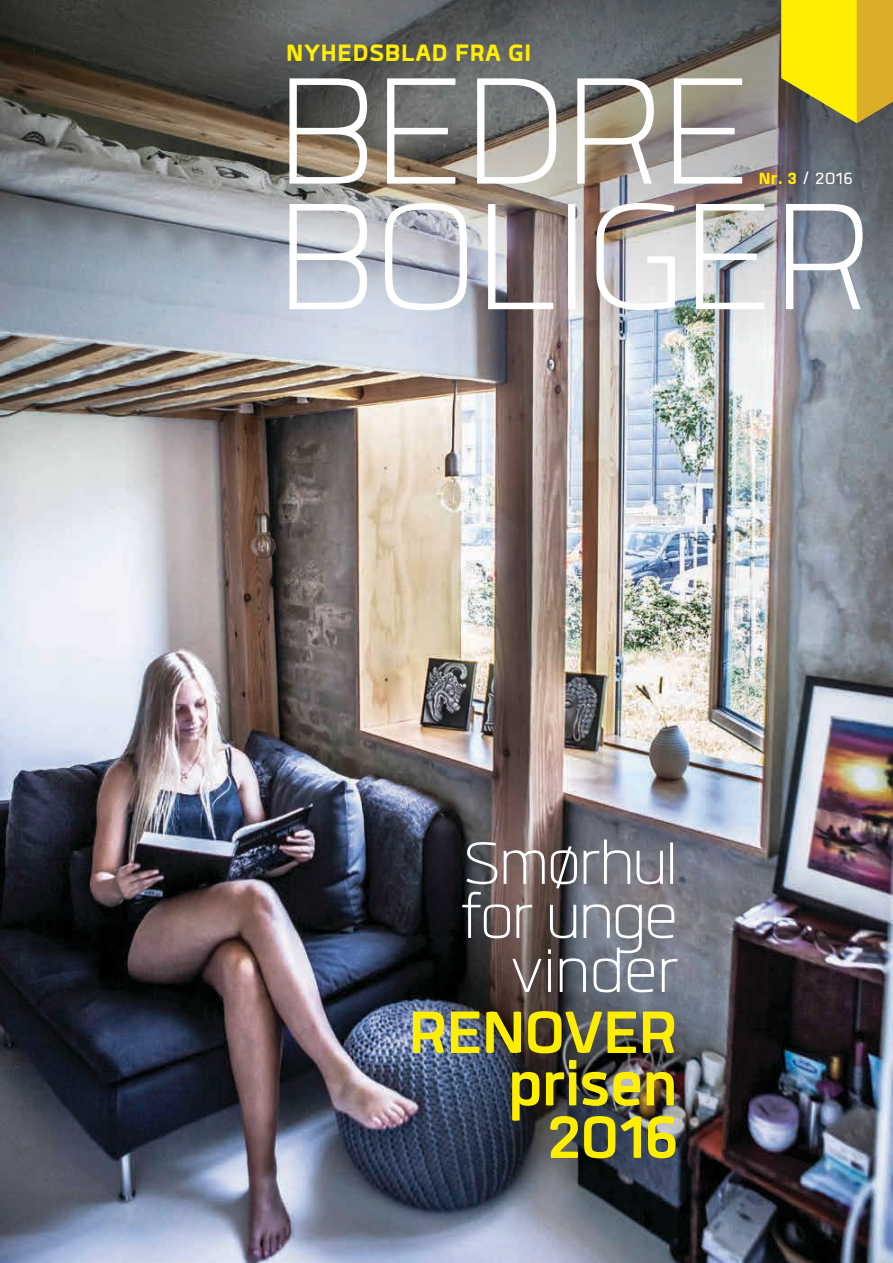
<style>
.page{position:relative;width:893px;height:1263px;background:#fff}
.page>*{position:absolute;margin:0;border:0;box-sizing:border-box;transform-origin:0 0}
.t1{font:300 210.45px "Quan";letter-spacing:-.01em;color:#fff}
.t2{font:300 82.8px "Quan";letter-spacing:-.025em;color:#fff}
.t3{font:700 82.8px "Quan";letter-spacing:-.025em;color:#fe0}
.t4{font:800 33px "Quan";letter-spacing:.02em;color:#fe0}
.t5{font:22.5px "Quan";color:#fff}
.s1{font-weight:800;color:#fe0}
</style>
<div class="page">
<img style="left:0;top:377px;width:893px;height:886px">
<img style="left:0;top:0;width:893px;height:377px">
<svg style="left:781px;top:0;width:112px;height:123px;background:#d9c217"></svg>
<img style="left:367px;top:826px;width:422px;height:422px;border-radius:50%">
<p class="t4" style="left:286px;top:36px;width:247px">NYHEDSBLAD FRA GI</p>
<h1 class="t1" style="left:277px;top:36px;width:478px">BEDRE</h1>
<h1 class="t1" style="left:277px;top:161px;width:597px">BOLIGER</h1>
<p class="t5" style="left:759px;top:168px;width:95px"><span class="s1">Nr. 3</span> / 2016</p>
<p class="t2" style="left:463px;top:826px;width:216px">Smørhul</p>
<p class="t2" style="left:461px;top:880px;width:219px">for unge</p>
<p class="t2" style="left:512px;top:934px;width:168px">vinder</p>
<p class="t3" style="left:408px;top:992px;width:271px">RENOVER</p>
<p class="t3" style="left:507px;top:1045px;width:172px">prisen</p>
<p class="t3" style="left:547px;top:1097px;width:133px">2016</p>
</div>
